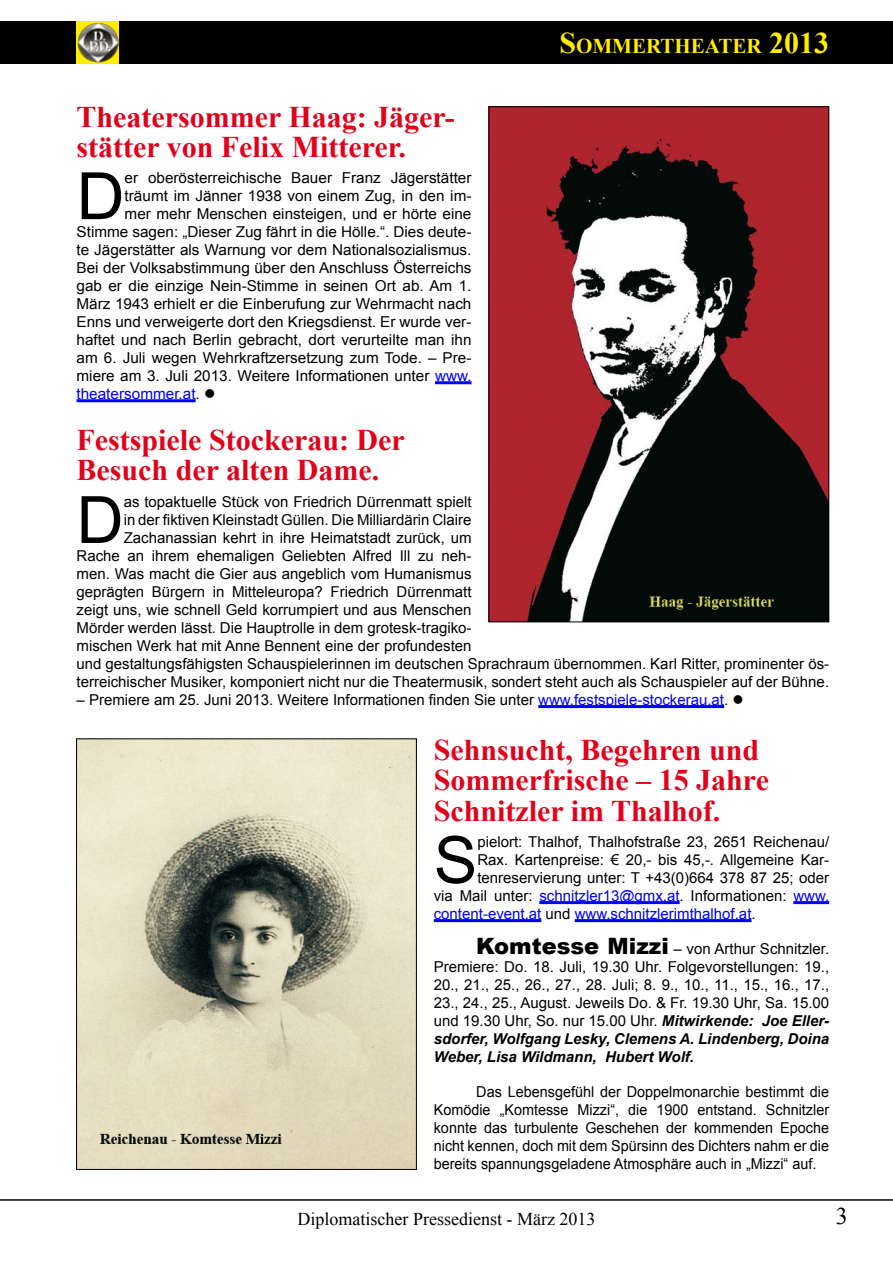
<style>
.page{position:relative;width:893px;height:1263px;background:#fff}
.page>*{position:absolute;margin:0;border:0;box-sizing:border-box;transform-origin:0 0}
.t1{font:65.25px "Arial";color:#000}
.t2{font:700 30px/30px "Times New Roman";color:#e2001a}
.t3{font:24px "Times New Roman";color:#000}
.t4{font:700 21px "Times New Roman";color:#ffed00}
.t5{font:18px "Times New Roman";color:#000}
.t6{font:15px/18px "Arial";color:#000;text-align:justify}
.t7{font:15px/18px "Arial";color:#000;text-align:justify;scale:.96 1}
.t8{font:15px "Arial";color:#00f}
.s1{font-size:30px}
.s2{color:#00f}
.s3{color:#000}
.s4{font-weight:900;font-size:22.5px}
.s5{font-weight:700;font-style:italic}
</style>
<div class="page">
<div style="left:0;top:21px;width:893px;height:43px;background:#000"></div>
<div style="left:77px;top:21px;width:42px;height:43px;background:#ffed00"></div>
<img style="left:77px;top:22px;width:42px;height:41px">
<hr style="left:0;top:1199px;width:893px;height:2px;background:#000">
<hr style="left:435px;top:381px;width:37px;height:3px;background:#00f">
<hr style="left:77px;top:399px;width:119px;height:3px;background:#00f">
<hr style="left:538px;top:705px;width:186px;height:3px;background:#00f">
<hr style="left:539px;top:901px;width:141px;height:3px;background:#00f">
<hr style="left:793px;top:901px;width:36px;height:3px;background:#00f">
<hr style="left:434px;top:919px;width:107px;height:3px;background:#00f">
<hr style="left:575px;top:919px;width:176px;height:3px;background:#00f">
<img style="left:491px;top:108px;width:336px;height:512px">
<img style="left:78px;top:740px;width:337px;height:428px">
<div style="left:76px;top:738px;width:341px;height:432px;border:1px solid #000"></div>
<h3 class="t4" style="left:559px;top:31px;width:271px"><span class="s1">S</span>OMMERTHEATER <span class="s1">2013</span></h3>
<h2 class="t2" style="left:77px;top:101px;width:380px">Theatersommer Haag: Jäger&shy;stätter von Felix Mitterer.</h2>
<h1 class="t1" style="left:77px;top:153px;width:50px">D</h1>
<p class="t6" style="left:125px;top:169px;width:348px">er oberösterreichische Bauer Franz Jägerstätter</p>
<p class="t6" style="left:125px;top:187px;width:348px">träumt im Jänner 1938 von einem Zug, in den im-</p>
<p class="t6" style="left:125px;top:205px;width:348px">mer mehr Menschen einsteigen, und er hörte eine</p>
<p class="t6" style="left:77px;top:223px;width:396px">Stimme sagen: „Dieser Zug fährt in die Hölle.“. Dies deute-</p>
<p class="t6" style="left:77px;top:241px;width:396px">te Jägerstätter als Warnung vor dem Nationalsozialismus.</p>
<p class="t6" style="left:77px;top:259px;width:396px">Bei der Volksabstimmung über den Anschluss Österreichs</p>
<p class="t6" style="left:77px;top:277px;width:396px">gab er die einzige Nein-Stimme in seinen Ort ab. Am 1.</p>
<p class="t6" style="left:77px;top:295px;width:396px">März 1943 erhielt er die Einberufung zur Wehrmacht nach</p>
<p class="t6" style="left:77px;top:313px;width:396px">Enns und verweigerte dort den Kriegsdienst. Er wurde ver-</p>
<p class="t6" style="left:77px;top:331px;width:396px">haftet und nach Berlin gebracht, dort verurteilte man ihn</p>
<p class="t6" style="left:77px;top:349px;width:396px">am 6. Juli wegen Wehrkraftzersetzung zum Tode. – Pre-</p>
<p class="t6" style="left:77px;top:367px;width:397px">miere am 3. Juli 2013. Weitere Informationen unter <span class="s2">www.</span></p>
<p class="t8" style="left:77px;top:384px;width:140px">theatersommer.at<span class="s3">.</span> <span class="s3">●</span></p>
<h2 class="t2" style="left:77px;top:425px;width:330px">Festspiele Stockerau: Der<br>Besuch der alten Dame.</h2>
<h1 class="t1" style="left:77px;top:477px;width:49px">D</h1>
<p class="t6" style="left:124px;top:493px;width:349px">as topaktuelle Stück von Friedrich Dürrenmatt spielt</p>
<p class="t6" style="left:124px;top:511px;width:349px">in der fiktiven Kleinstadt Güllen. Die Milliardärin Claire</p>
<p class="t6" style="left:124px;top:529px;width:349px">Zachanassian kehrt in ihre Heimatstadt zurück, um</p>
<p class="t6" style="left:77px;top:547px;width:396px">Rache an ihrem ehemaligen Geliebten Alfred Ill zu neh-</p>
<p class="t6" style="left:77px;top:565px;width:396px">men. Was macht die Gier aus angeblich vom Humanismus</p>
<p class="t6" style="left:77px;top:583px;width:396px">geprägten Bürgern in Mitteleuropa? Friedrich Dürrenmatt</p>
<p class="t6" style="left:77px;top:601px;width:396px">zeigt uns, wie schnell Geld korrumpiert und aus Menschen</p>
<p class="t6" style="left:77px;top:619px;width:396px">Mörder werden lässt. Die Hauptrolle in dem grotesk-tragiko-</p>
<p class="t6" style="left:77px;top:637px;width:397px">mischen Werk hat mit Anne Bennent eine der profundesten</p>
<p class="t6" style="left:77px;top:655px;width:754px">und gestaltungsfähigsten Schauspielerinnen im deutschen Sprachraum übernommen. Karl Ritter, prominenter ös-</p>
<p class="t6" style="left:77px;top:673px;width:754px">terreichischer Musiker, komponiert nicht nur die Theatermusik, sondert steht auch als Schauspieler auf der Bühne.</p>
<p class="t6" style="left:77px;top:691px;width:669px">– Premiere am 25. Juni 2013. Weitere Informationen finden Sie unter <span class="s2">www.festspiele-stockerau.at</span>. ●</p>
<h2 class="t2" style="left:434px;top:735px;width:337px">Sehnsucht, Begehren und<br>Sommerfrische – 15 Jahre<br>Schnitzler im Thalhof.</h2>
<h1 class="t1" style="left:434px;top:817px;width:45px">S</h1>
<p class="t6" style="left:477px;top:833px;width:353px">pielort: Thalhof, Thalhofstraße 23, 2651 Reichenau/</p>
<p class="t6" style="left:477px;top:851px;width:353px">Rax. Kartenpreise: € 20,- bis 45,-. Allgemeine Kar-</p>
<p class="t6" style="left:477px;top:869px;width:353px">tenreservierung unter: T +43(0)664 378 87 25; oder</p>
<p class="t6" style="left:434px;top:887px;width:397px">via Mail unter: <span class="s2">schnitzler13@gmx.at</span>. Informationen: <span class="s2">www.</span></p>
<p class="t8" style="left:434px;top:904px;width:323px">content-event.at <span class="s3">und</span> www.schnitzlerimthalhof.at<span class="s3">.</span></p>
<p class="t6" style="left:434px;top:940px;width:397px;text-indent:43px"><span class="s4">Komtesse Mizzi</span> – von Arthur Schnitzler.<br>Premiere: Do. 18. Juli, 19.30 Uhr. Folgevorstellungen: 19., 20., 21., 25., 26., 27., 28. Juli; 8. 9., 10., 11., 15., 16., 17., 23., 24., 25., August. Jeweils Do. &amp; Fr. 19.30 Uhr, Sa. 15.00 und 19.30 Uhr, So. nur 15.00 Uhr. <span class="s5">Mitwirkende: Joe Eller&shy;sdorfer, Wolfgang Lesky, Clemens A. Lindenberg, Doina Weber, Lisa Wildmann, Hubert Wolf.</span></p>
<p class="t7" style="left:434px;top:1083px;width:413px;text-indent:43px">Das Lebensgefühl der Doppelmonarchie bestimmt die Komödie „Komtesse Mizzi“, die 1900 entstand. Schnitzler konnte das turbulente Geschehen der kommenden Epoche nicht kennen, doch mit dem Spürsinn des Dichters nahm er die bereits spannungsgeladene Atmosphäre auch in „Mizzi“ auf.</p>
<p class="t5" style="left:297px;top:1207px;width:299px">Diplomatischer Pressedienst - März 2013</p>
<h3 class="t3" style="left:836px;top:1200px;width:13px">3</h3>
</div>
